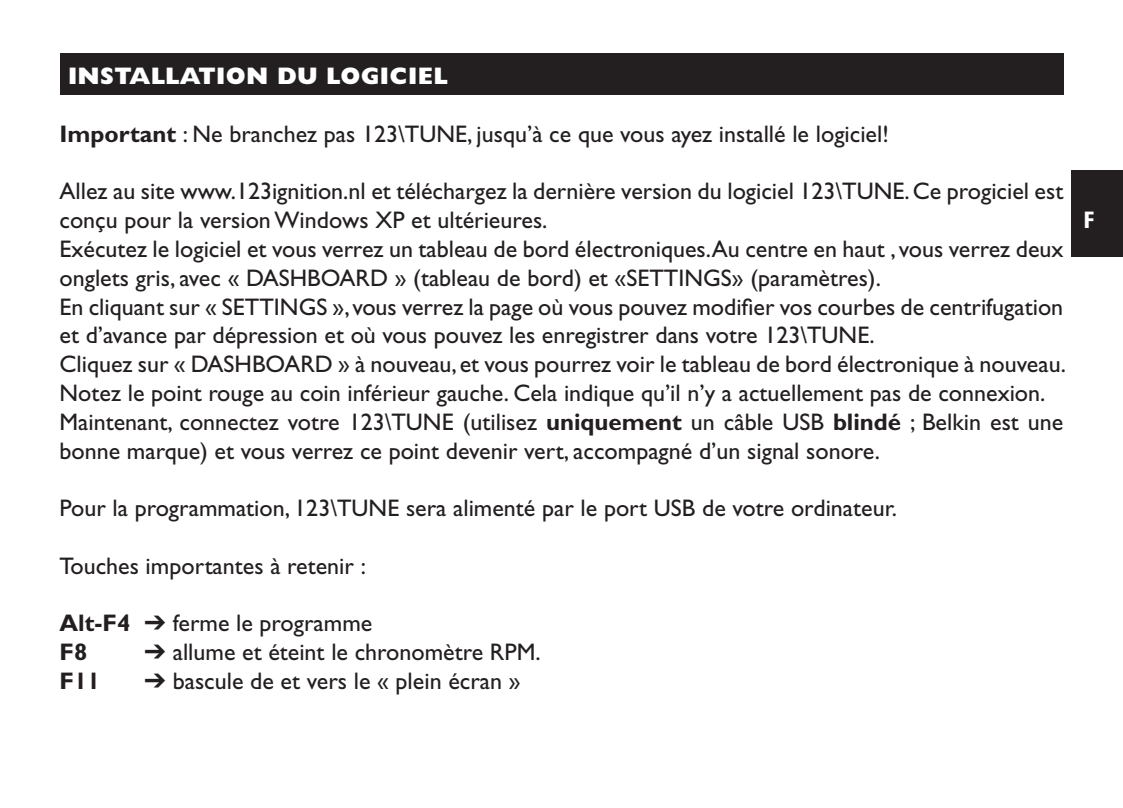
<style>
.page{position:relative;width:1123px;height:808px;background:#fff}
.page>*{position:absolute;margin:0;border:0;box-sizing:border-box;transform-origin:0 0}
.Platte_tekst{font:24px/28.8px "Gill Sans";color:#231f20}
.Kop_diap{font:800 24px "Gill Sans";letter-spacing:.015em;color:#fff}
.Platte_tekst-2{font:700 24px "Gill Sans";color:#231f20}
.t1{font:700 condensed 24px "Gill Sans";color:#fff}
.s1{font-weight:700}
</style>
<div class="page">
<div style="left:60px;top:53px;width:1003px;height:42px;background:#231f20"></div>
<div style="left:1071px;top:170px;width:52px;height:87px;background:#231f20"></div>
<p class="Kop_diap" style="left:68px;top:62px;width:381px">INSTALLATION DU LOGICIEL</p>
<p class="Platte_tekst" style="left:60px;top:119px;width:830px"><span class="s1">Important</span> : Ne branchez pas 123\TUNE, jusqu’à ce que vous ayez installé le logiciel!</p>
<p class="Platte_tekst" style="left:60px;top:177px;width:1005px">Allez au site www.123ignition.nl et téléchargez la dernière version du logiciel 123\TUNE. Ce progiciel est conçu pour la version Windows XP et ultérieures.</p>
<p class="Platte_tekst" style="left:60px;top:235px;width:1005px">Exécutez le logiciel et vous verrez un tableau de bord électroniques.Au centre en haut , vous verrez deux onglets gris, avec « DASHBOARD » (tableau de bord) et «SETTINGS» (paramètres).</p>
<p class="Platte_tekst" style="left:60px;top:292px;width:1005px">En cliquant sur « SETTINGS », vous verrez la page où vous pouvez modifier vos courbes de centrifugation et d’avance par dépression et où vous pouvez les enregistrer dans votre 123\TUNE.</p>
<p class="Platte_tekst" style="left:60px;top:350px;width:1007px">Cliquez sur « DASHBOARD » à nouveau, et vous pourrez voir le tableau de bord électronique à nouveau.<br>Notez le point rouge au coin inférieur gauche. Cela indique qu’il n’y a actuellement pas de connexion.</p>
<p class="Platte_tekst" style="left:60px;top:407px;width:1005px">Maintenant, connectez votre 123\TUNE (utilisez <span class="s1">uniquement</span> un câble USB <span class="s1">blindé</span> ; Belkin est une bonne marque) et vous verrez ce point devenir vert, accompagné d’un signal sonore.</p>
<p class="Platte_tekst" style="left:60px;top:494px;width:839px">Pour la programmation, 123\TUNE sera alimenté par le port USB de votre ordinateur.</p>
<p class="Platte_tekst" style="left:60px;top:551px;width:308px">Touches importantes à retenir :</p>
<p class="Platte_tekst" style="left:60px;top:609px;width:314px"><span class="s1">Alt-F4</span> ➔ ferme le programme</p>
<p class="Platte_tekst-2" style="left:60px;top:638px;width:29px">F8</p>
<p class="Platte_tekst" style="left:145px;top:638px;width:397px">➔ allume et éteint le chronomètre RPM.</p>
<p class="Platte_tekst-2" style="left:60px;top:667px;width:42px">F11</p>
<p class="Platte_tekst" style="left:145px;top:667px;width:377px">➔ bascule de et vers le « plein écran »</p>
<p class="t1" style="left:1083px;top:206px;width:12px">F</p>
</div>
